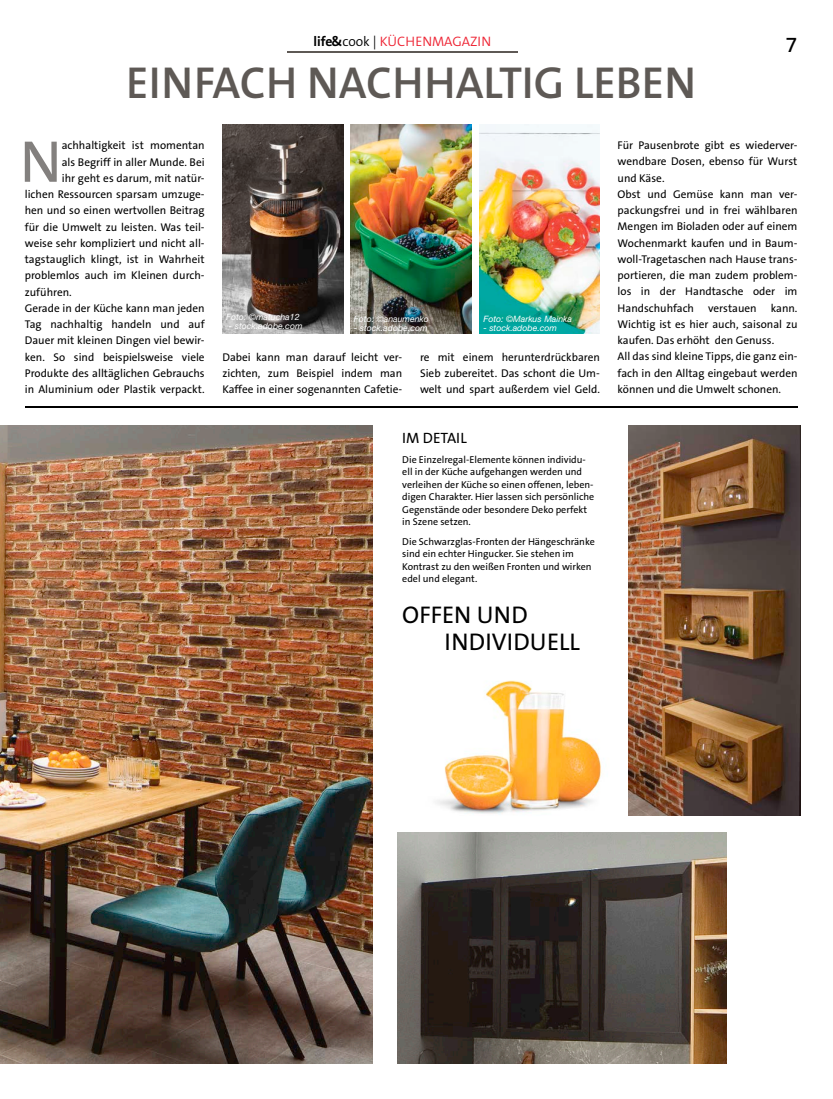
<style>
.page{position:relative;width:833px;height:1099px;background:#fff}
.page>*{position:absolute;margin:0;border:0;box-sizing:border-box;transform-origin:0 0}
.t1{font:59.38px "The Sans B5 Plain";color:#83807e}
.t2{font:600 45px "The Sans B6";color:#5e5955}
.t3{font:24.25px/27.2px "The Sans B5 Plain";color:#000}
.t4{font:21.75px "The Sans B5 Plain";color:#000}
.t5{font:15px "The Sans B5 Plain";color:#000}
.t6{font:300 13.75px "The Sans B4";color:#ee2232}
.t7{font:11.25px/16.2px "The Sans B5 Plain";color:#000;text-align:justify}
.t8{font:10px/12.5px "The Sans B5 Plain";color:#000}
.t9{font:italic 8.75px "Helvetica Neue LT";color:#fff}
.s1{font-family:"The Sans B7";font-weight:700;color:#000}
.s2{color:#000}
</style>
<div class="page">
<hr style="left:287px;top:51px;width:230px;height:1px;background:#5e5955">
<img style="left:437px;top:680px;width:165px;height:134px">
<img style="left:0;top:425px;width:372px;height:638px">
<img style="left:628px;top:425px;width:172px;height:390px">
<img style="left:397px;top:832px;width:329px;height:231px">
<hr style="left:25px;top:406px;width:772px;height:2px;background:#000">
<img style="left:222px;top:124px;width:121px;height:209px">
<img style="left:351px;top:124px;width:120px;height:209px">
<img style="left:479px;top:124px;width:121px;height:209px">
<p class="t6" style="left:313px;top:34px;width:179px"><span class="s1">life &amp;</span> <span class="s2">cook |</span> KÜCHENMAGAZIN</p>
<h3 class="t4" style="left:785px;top:33px;width:13px">7</h3>
<h2 class="t2" style="left:126px;top:60px;width:571px">EINFACH NACHHALTIG LEBEN</h2>
<h1 class="t1" style="left:20px;top:131px;width:43px">N</h1>
<p class="t7" style="left:62px;top:138px;width:144px">achhaltigkeit ist momentan</p>
<p class="t7" style="left:62px;top:154px;width:144px">als Begriff in aller Munde. Bei</p>
<p class="t7" style="left:62px;top:170px;width:144px">ihr geht es darum, mit natür-</p>
<p class="t7" style="left:25px;top:186px;width:181px">lichen Ressourcen sparsam umzuge-</p>
<p class="t7" style="left:25px;top:203px;width:181px">hen und so einen wertvollen Beitrag</p>
<p class="t7" style="left:25px;top:219px;width:181px">für die Umwelt zu leisten. Was teil-</p>
<p class="t7" style="left:25px;top:235px;width:181px">weise sehr kompliziert und nicht all-</p>
<p class="t7" style="left:25px;top:251px;width:181px">tagstauglich klingt, ist in Wahrheit</p>
<p class="t7" style="left:25px;top:268px;width:181px">problemlos auch im Kleinen durch-</p>
<p class="t7" style="left:25px;top:284px;width:48px">zuführen.</p>
<p class="t7" style="left:25px;top:300px;width:181px">Gerade in der Küche kann man jeden</p>
<p class="t7" style="left:25px;top:316px;width:181px">Tag nachhaltig handeln und auf</p>
<p class="t7" style="left:25px;top:333px;width:181px">Dauer mit kleinen Dingen viel bewir-</p>
<p class="t7" style="left:25px;top:349px;width:181px">ken. So sind beispielsweise viele</p>
<p class="t7" style="left:25px;top:365px;width:181px">Produkte des alltäglichen Gebrauchs</p>
<p class="t7" style="left:25px;top:381px;width:181px">in Aluminium oder Plastik verpackt.</p>
<p class="t9" style="left:226px;top:312px;width:75px">Foto: ©matucha12</p>
<p class="t9" style="left:229px;top:321px;width:75px">- stock.adobe.com</p>
<p class="t9" style="left:354px;top:313px;width:76px">Foto: ©anaumenko</p>
<p class="t9" style="left:354px;top:322px;width:75px">- stock.adobe.com</p>
<p class="t9" style="left:483px;top:313px;width:90px">Foto: ©Markus Mainka</p>
<p class="t9" style="left:483px;top:322px;width:75px">- stock.adobe.com</p>
<p class="t7" style="left:222px;top:349px;width:181px">Dabei kann man darauf leicht ver&shy;zichten, zum Beispiel indem man Kaffee in einer sogenannten Cafetie-</p>
<p class="t7" style="left:420px;top:349px;width:181px">re mit einem herunterdrückbaren Sieb zubereitet. Das schont die Um&shy;welt und spart außerdem viel Geld.</p>
<h3 class="t5" style="left:402px;top:430px;width:66px">IM DETAIL</h3>
<p class="t8" style="left:402px;top:453px;width:193px">Die Einzelregal-Elemente können individu&shy;ell in der Küche aufgehangen werden und verleihen der Küche so einen offenen, leben&shy;digen Charakter. Hier lassen sich persönliche Gegenstände oder besondere Deko perfekt in Szene setzen.</p>
<p class="t8" style="left:402px;top:535px;width:194px">Die Schwarzglas-Fronten der Hängeschränke sind ein echter Hingucker. Sie stehen im Kontrast zu den weißen Fronten und wirken edel und elegant.</p>
<h3 class="t3" style="left:444px;top:601px;width:137px;text-indent:-42px">OFFEN UND<br>INDIVIDUELL</h3>
<p class="t7" style="left:617px;top:138px;width:181px;text-align:left">Für Pausenbrote gibt es wiederver&shy;wendbare Dosen, ebenso für Wurst und Käse.<br>Obst und Gemüse kann man ver&shy;packungsfrei und in frei wählbaren<br>Mengen im Bioladen oder auf einem<br>Wochenmarkt kaufen und in Baum&shy;woll-Tragetaschen nach Hause trans&shy;portieren, die man zudem problem&shy;los in der Handtasche oder im<br>Handschuhfach</p>
<p class="t7" style="left:617px;top:300px;width:181px;text-align:left;text-indent:153px">kann.<br>Wichtig ist es hier auch, saisonal zu kaufen. Das erhöht den Genuss.<br>All das sind kleine Tipps, die ganz ein&shy;fach in den Alltag eingebaut werden können und die Umwelt schonen.</p>
<p class="t7" style="left:708px;top:300px;width:50px">verstauen</p>
</div>
